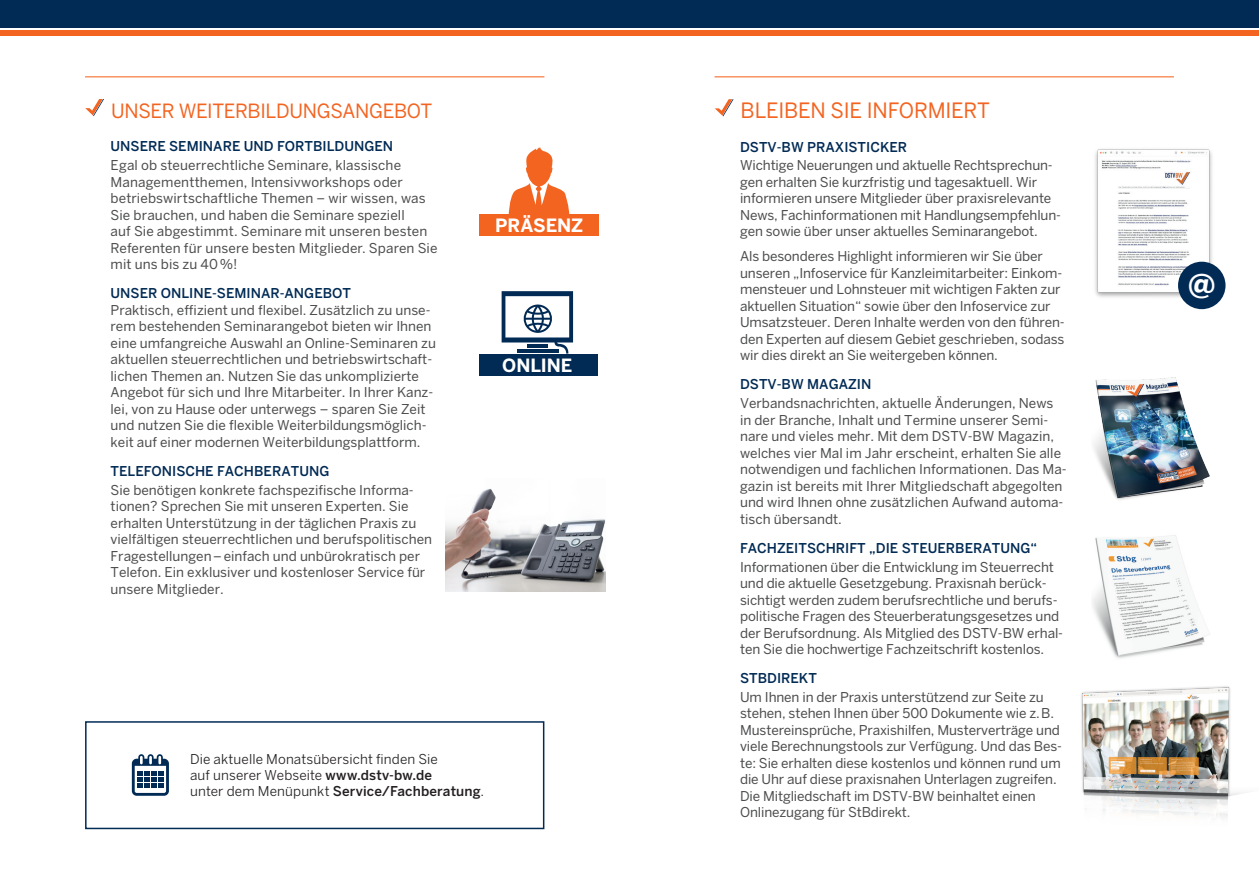
<style>
.page{position:relative;width:1259px;height:893px;background:#fff}
.page>*{position:absolute;margin:0;border:0;box-sizing:border-box;transform-origin:0 0}
.t1{font:700 32.25px "Benton Sans";color:#fff}
.t2{font:21px "Benton Sans";letter-spacing:-.01em;color:#f36421}
.t3{font:19.5px "Benton Sans";letter-spacing:-.02em;color:#f36421}
.t4{font:700 18.3px "Benton Sans";letter-spacing:-.01em;color:#fff}
.t5{font:700 18.15px "Benton Sans";color:#fff}
.t6{font:13.5px/16.5px "Benton Sans";color:#4b4c4d}
.t7{font:500 13.5px "Benton Sans";color:#012a54}
.t8{font:13.5px/16.2px "Benton Sans";letter-spacing:.01em;color:#231f20}
.s1{font-weight:500}
</style>
<div class="page">
<div style="left:0;top:0;width:1259px;height:28px;background:#012a54"></div>
<div style="left:0;top:31px;width:1259px;height:5px;background:#f36421"></div>
<div style="left:85px;top:721px;width:459px;height:108px;border:2px solid #012a54"></div>
<svg style="left:85px;top:99px;width:19px;height:17px"></svg>
<hr style="left:85px;top:76px;width:459px;height:1px;background:#f36421">
<svg style="left:715px;top:99px;width:18px;height:17px"></svg>
<hr style="left:714px;top:76px;width:460px;height:1px;background:#f36421">
<img style="left:1094px;top:377px;width:116px;height:123px">
<svg style="left:132px;top:754px;width:37px;height:42px"></svg>
<img style="left:446px;top:488px;width:160px;height:104px">
<img style="left:1081px;top:686px;width:162px;height:132px">
<div style="left:479px;top:355px;width:118px;height:21px;background:#012a54"></div>
<svg style="left:501px;top:291px;width:72px;height:63px"></svg>
<svg style="left:509px;top:147px;width:60px;height:67px"></svg>
<div style="left:479px;top:214px;width:119px;height:22px;background:#f36421"></div>
<img style="left:1095px;top:149px;width:120px;height:151px">
<div style="left:1178px;top:262px;width:47px;height:47px;background:#012a54;border-radius:50%"></div>
<img style="left:1092px;top:535px;width:118px;height:124px">
<h3 class="t3" style="left:111px;top:99px;width:323px">UNSER WEITERBILDUNGSANGEBOT</h3>
<p class="t7" style="left:111px;top:138px;width:284px">UNSERE SEMINARE UND FORTBILDUNGEN</p>
<p class="t6" style="left:111px;top:157px;width:328px">Egal ob steuerrechtliche Seminare, klassische Managementthemen, Intensivworkshops oder betriebswirtschaftliche Themen – wir wissen, was Sie brauchen, und haben die Seminare speziell<br>auf Sie abgestimmt. Seminare mit unseren besten Referenten für unsere besten Mitglieder. Sparen Sie mit uns bis zu 40%!</p>
<p class="t7" style="left:111px;top:285px;width:242px">UNSER ONLINE-SEMINAR-ANGEBOT</p>
<p class="t6" style="left:111px;top:301px;width:327px">Praktisch, effizient und flexibel. Zusätzlich zu unse&shy;rem bestehenden Seminarangebot bieten wir Ihnen eine umfangreiche Auswahl an Online-Seminaren zu aktuellen steuerrechtlichen und betriebswirtschaft&shy;lichen Themen an. Nutzen Sie das unkomplizierte Angebot für sich und Ihre Mitarbeiter. In Ihrer Kanz&shy;lei, von zu Hause oder unterwegs – sparen Sie Zeit und nutzen Sie die flexible Weiterbildungsmöglich&shy;keit auf einer modernen Weiterbildungsplattform.</p>
<p class="t7" style="left:111px;top:463px;width:220px">TELEFONISCHE FACHBERATUNG</p>
<p class="t6" style="left:111px;top:481px;width:323px">Sie benötigen konkrete fachspezifische Informa&shy;tionen? Sprechen Sie mit unseren Experten. Sie erhalten Unterstützung in der täglichen Praxis zu vielfältigen steuerrechtlichen und berufspolitischen Fragestellungen–einfach und unbürokratisch per Telefon. Ein exklusiver und kostenloser Service für unsere Mitglieder.</p>
<h3 class="t4" style="left:495px;top:215px;width:89px">PRÄSENZ</h3>
<h3 class="t5" style="left:502px;top:355px;width:72px">ONLINE</h3>
<p class="t8" style="left:190px;top:751px;width:295px">Die aktuelle Monatsübersicht finden Sie<br>auf unserer Webseite <span class="s1">www.dstv-bw.de<br></span>unter dem Menüpunkt <span class="s1">Service/Fachberatung</span>.</p>
<h2 class="t2" style="left:740px;top:98px;width:251px">BLEIBEN SIE INFORMIERT</h2>
<p class="t7" style="left:740px;top:139px;width:169px">DSTV-BW PRAXISTICKER</p>
<p class="t6" style="left:740px;top:157px;width:322px">Wichtige Neuerungen und aktuelle Rechtsprechun&shy;gen erhalten Sie kurzfristig und tagesaktuell. Wir informieren unsere Mitglieder über praxisrelevante News, Fachinformationen mit Handlungsempfehlun&shy;gen sowie über unser aktuelles Seminarangebot.</p>
<p class="t6" style="left:740px;top:248px;width:326px">Als besonderes Highlight informieren wir Sie über unseren „Infoservice für Kanzleimitarbeiter: Einkom&shy;mensteuer und Lohnsteuer mit wichtigen Fakten zur aktuellen Situation“ sowie über den Infoservice zur Umsatzsteuer. Deren Inhalte werden von den führen&shy;den Experten auf diesem Gebiet geschrieben, sodass wir dies direkt an Sie weitergeben können.</p>
<p class="t7" style="left:740px;top:377px;width:133px">DSTV-BW MAGAZIN</p>
<p class="t6" style="left:740px;top:395px;width:328px">Verbandsnachrichten, aktuelle Änderungen, News in der Branche, Inhalt und Termine unserer Semi&shy;nare und vieles mehr. Mit dem DSTV-BW Magazin, welches vier Mal im Jahr erscheint, erhalten Sie alle notwendigen und fachlichen Informationen. Das Ma&shy;gazin ist bereits mit Ihrer Mitgliedschaft abgegolten und wird Ihnen ohne zusätzlichen Aufwand automa&shy;tisch übersandt.</p>
<p class="t7" style="left:740px;top:540px;width:299px">FACHZEITSCHRIFT „DIE STEUERBERATUNG“</p>
<p class="t6" style="left:740px;top:558px;width:324px">Informationen über die Entwicklung im Steuerrecht und die aktuelle Gesetzgebung. Praxisnah berück&shy;sichtigt werden zudem berufsrechtliche und berufs&shy;politische Fragen des Steuerberatungsgesetzes und der Berufsordnung. Als Mitglied des DSTV-BW erhal&shy;ten Sie die hochwertige Fachzeitschrift kostenlos.</p>
<p class="t7" style="left:740px;top:670px;width:78px">STBDIREKT</p>
<p class="t6" style="left:740px;top:689px;width:323px">Um Ihnen in der Praxis unterstützend zur Seite zu stehen, stehen Ihnen über 500 Dokumente wie z.B.<br>Mustereinsprüche, Praxishilfen, Musterverträge und viele Berechnungstools zur Verfügung. Und das Bes&shy;te: Sie erhalten diese kostenlos und können rund um die Uhr auf diese praxisnahen Unterlagen zugreifen.<br>Die Mitgliedschaft im DSTV-BW beinhaltet einen Onlinezugang für StBdirekt.</p>
<h1 class="t1" style="left:1187px;top:267px;width:30px">@</h1>
</div>
